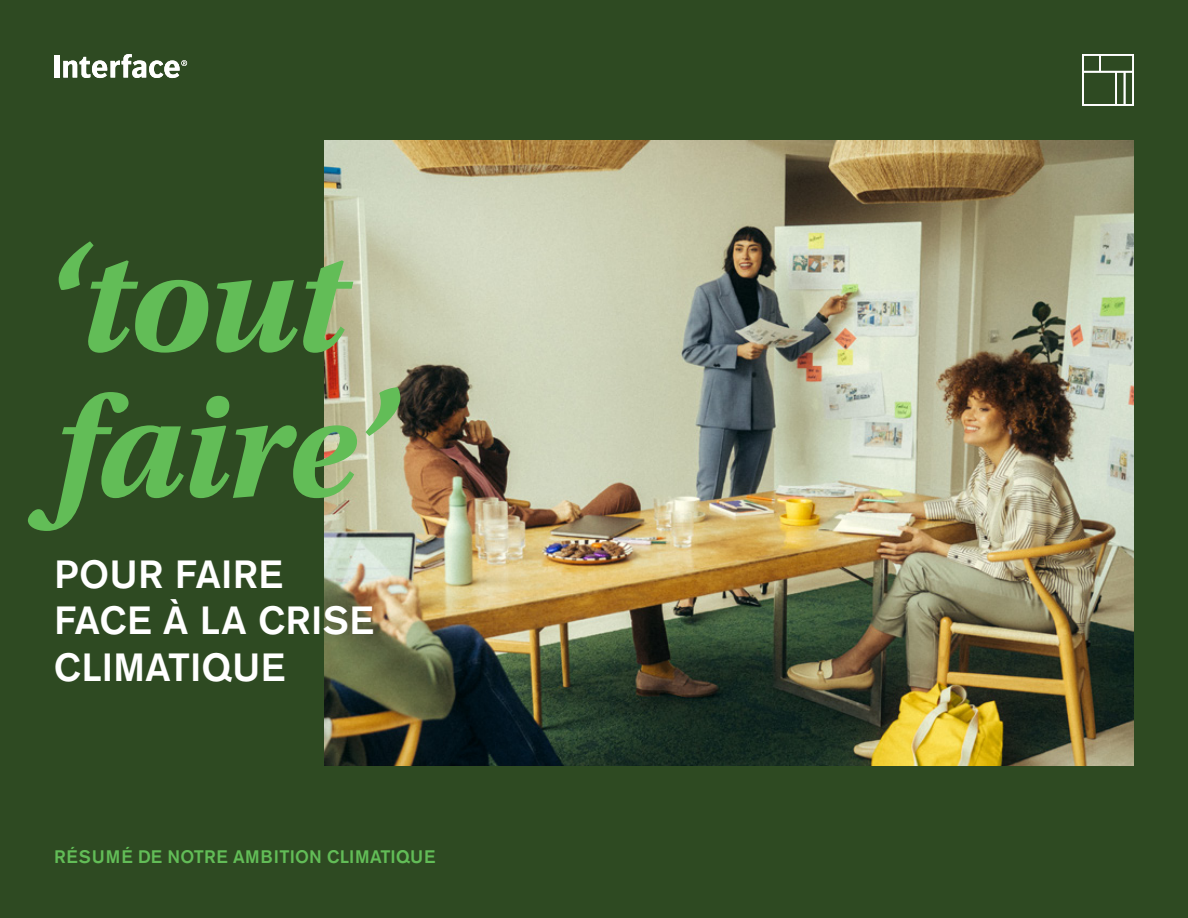
<style>
.page{position:relative;width:1188px;height:918px;background:#2e4a22}
.page>*{position:absolute;margin:0;border:0;box-sizing:border-box;transform-origin:0 0}
.t1{font:italic 700 150px/145.5px "Utopia Std";letter-spacing:-.02em;color:#62bd57}
.t2{font:500 39px/46.5px "Akzidenz Grotesk Pro";letter-spacing:.005em;color:#fff}
.t3{font:500 18px "Akzidenz Grotesk Pro";letter-spacing:.01em;color:#62bd57}
</style>
<div class="page">
<img style="left:324px;top:141px;width:810px;height:624px">
<div style="left:54px;top:55px;width:5px;height:23px;background:#fff"></div>
<svg style="left:63px;top:54px;width:124px;height:24px"></svg>
<svg style="left:1082px;top:54px;width:52px;height:52px"></svg>
<h1 class="t1" style="left:42px;top:230px;width:354px">‘tout faire’</h1>
<p class="t2" style="left:54px;top:550px;width:321px">POUR FAIRE<br>FACE À LA CRISE<br>CLIMATIQUE</p>
<p class="t3" style="left:54px;top:845px;width:383px">RÉSUMÉ DE NOTRE AMBITION CLIMATIQUE</p>
</div>
